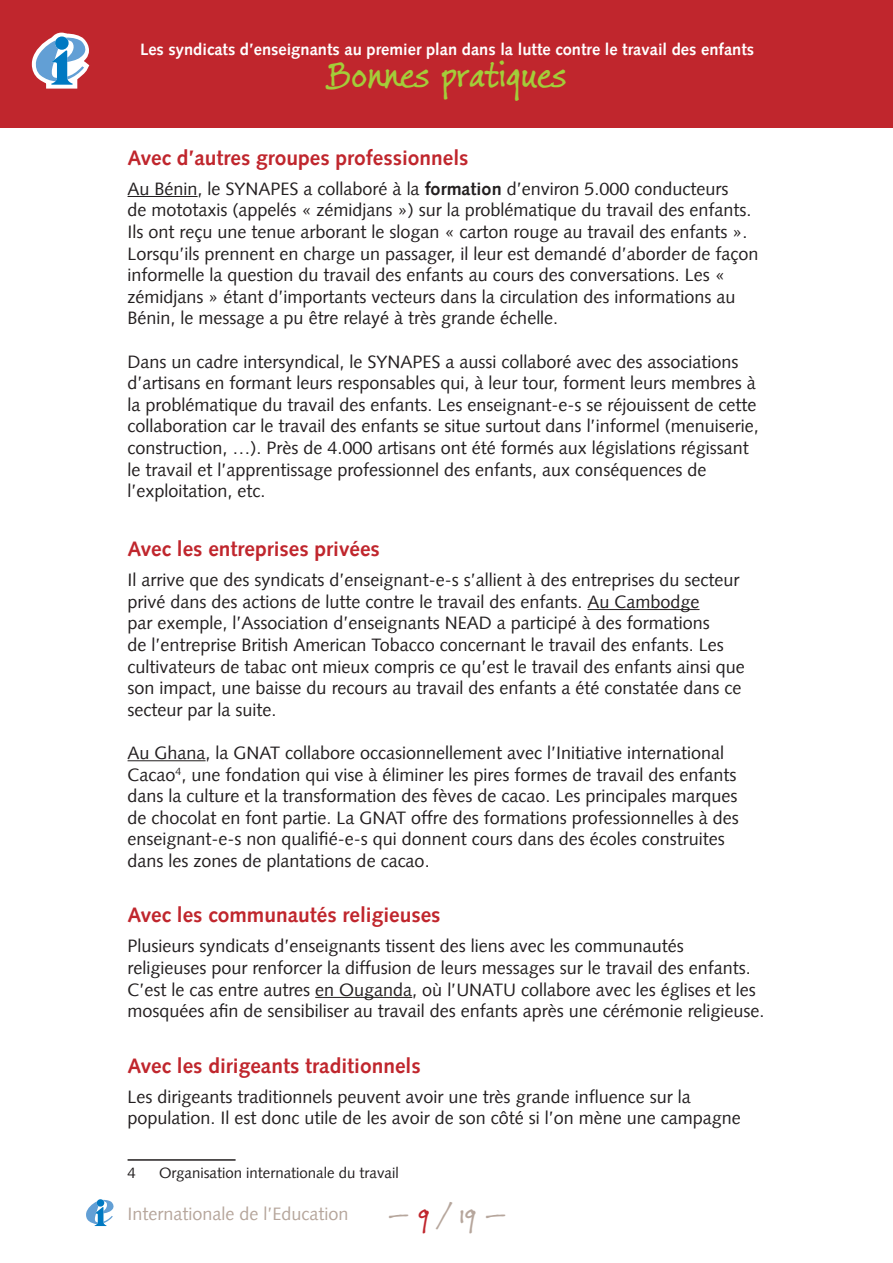
<style>
.page{position:relative;width:893px;height:1263px;background:#fff}
.page>*{position:absolute;margin:0;border:0;box-sizing:border-box;transform-origin:0 0}
.t1{font:40.5px "Jimmy Crack Corn Pro";color:#a3cd39}
.t2{font:30px "Jimmy Crack Corn Pro";color:#b6a69c}
.Header_3{font:700 21px "Syntax LT";color:#c0262d}
.Text{font:18px/21.6px "Syntax LT";color:#231f20}
.t3{font:18px "Syntax LT";color:#b6a69c}
.t4{font:700 16.5px "Syntax LT";color:#fff}
.Footnote{font:15px "Syntax LT";color:#231f20}
.s1{font-weight:700}
.s2{color:#c0262d}
</style>
<div class="page">
<div style="left:0;top:0;width:893px;height:128px;background:#c0262d"></div>
<svg style="left:31px;top:32px;width:59px;height:57px"></svg>
<svg style="left:86px;top:1199px;width:28px;height:27px"></svg>
<hr style="left:128px;top:196px;width:70px;height:1px;background:#231f20">
<hr style="left:587px;top:609px;width:113px;height:1px;background:#231f20">
<hr style="left:128px;top:760px;width:78px;height:1px;background:#231f20">
<hr style="left:315px;top:997px;width:97px;height:1px;background:#231f20">
<hr style="left:128px;top:1159px;width:108px;height:2px;background:#231f20">
<p class="t4" style="left:140px;top:40px;width:616px">Les syndicats d’enseignants au premier plan dans la lutte contre le travail des enfants</p>
<h1 class="t1" style="left:327px;top:46px;width:241px">Bonnes pratiques</h1>
<p class="Header_3" style="left:128px;top:145px;width:342px">Avec d’autres groupes professionnels</p>
<p class="Text" style="left:128px;top:178px;width:632px">Au Bénin, le SYNAPES a collaboré à la <span class="s1">formation</span> d’environ 5.000 conducteurs<br>de mototaxis (appelés « zémidjans ») sur la problématique du travail des enfants.<br>Ils ont reçu une tenue arborant le slogan « carton rouge au travail des enfants ».<br>Lorsqu’ils prennent en charge un passager, il leur est demandé d’aborder de façon informelle la question du travail des enfants au cours des conversations. Les « zémidjans » étant d’importants vecteurs dans la circulation des informations au Bénin, le message a pu être relayé à très grande échelle.</p>
<p class="Text" style="left:128px;top:351px;width:633px">Dans un cadre intersyndical, le SYNAPES a aussi collaboré avec des associations d’artisans en formant leurs responsables qui, à leur tour, forment leurs membres à la problématique du travail des enfants. Les enseignant-e-s se réjouissent de cette collaboration car le travail des enfants se situe surtout dans l’informel (menuiserie, construction, …). Près de 4.000 artisans ont été formés aux législations régissant le travail et l’apprentissage professionnel des enfants, aux conséquences de l’exploitation, etc.</p>
<p class="Header_3" style="left:128px;top:537px;width:254px">Avec les entreprises privées</p>
<p class="Text" style="left:128px;top:569px;width:619px">Il arrive que des syndicats d’enseignant-e-s s’allient à des entreprises du secteur privé dans des actions de lutte contre le travail des enfants. Au Cambodge<br>par exemple, l’Association d’enseignants NEAD a participé à des formations<br>de l’entreprise British American Tobacco concernant le travail des enfants. Les cultivateurs de tabac ont mieux compris ce qu’est le travail des enfants ainsi que son impact, une baisse du recours au travail des enfants a été constatée dans ce secteur par la suite.</p>
<p class="Text" style="left:128px;top:742px;width:613px">Au Ghana, la GNAT collabore occasionnellement avec l’Initiative international Cacao<sup>4</sup>, une fondation qui vise à éliminer les pires formes de travail des enfants dans la culture et la transformation des fèves de cacao. Les principales marques de chocolat en font partie. La GNAT offre des formations professionnelles à des enseignant-e-s non qualifié-e-s qui donnent cours dans des écoles construites dans les zones de plantations de cacao.</p>
<p class="Header_3" style="left:128px;top:903px;width:314px">Avec les communautés religieuses</p>
<p class="Text" style="left:128px;top:935px;width:638px">Plusieurs syndicats d’enseignants tissent des liens avec les communautés religieuses pour renforcer la diffusion de leurs messages sur le travail des enfants.<br>C’est le cas entre autres en Ouganda, où l’UNATU collabore avec les églises et les mosquées afin de sensibiliser au travail des enfants après une cérémonie religieuse.</p>
<p class="Header_3" style="left:128px;top:1053px;width:295px">Avec les dirigeants traditionnels</p>
<p class="Text" style="left:128px;top:1086px;width:615px">Les dirigeants traditionnels peuvent avoir une très grande influence sur la population. Il est donc utile de les avoir de son côté si l’on mène une campagne</p>
<p class="Footnote" style="left:128px;top:1164px;width:10px">4</p>
<p class="Footnote" style="left:159px;top:1164px;width:241px">Organisation internationale du travail</p>
<p class="t3" style="left:128px;top:1203px;width:223px">Internationale de l’Education</p>
<h2 class="t2" style="left:388px;top:1193px;width:120px">— <span class="s2">9</span> / 19 ―</h2>
</div>
